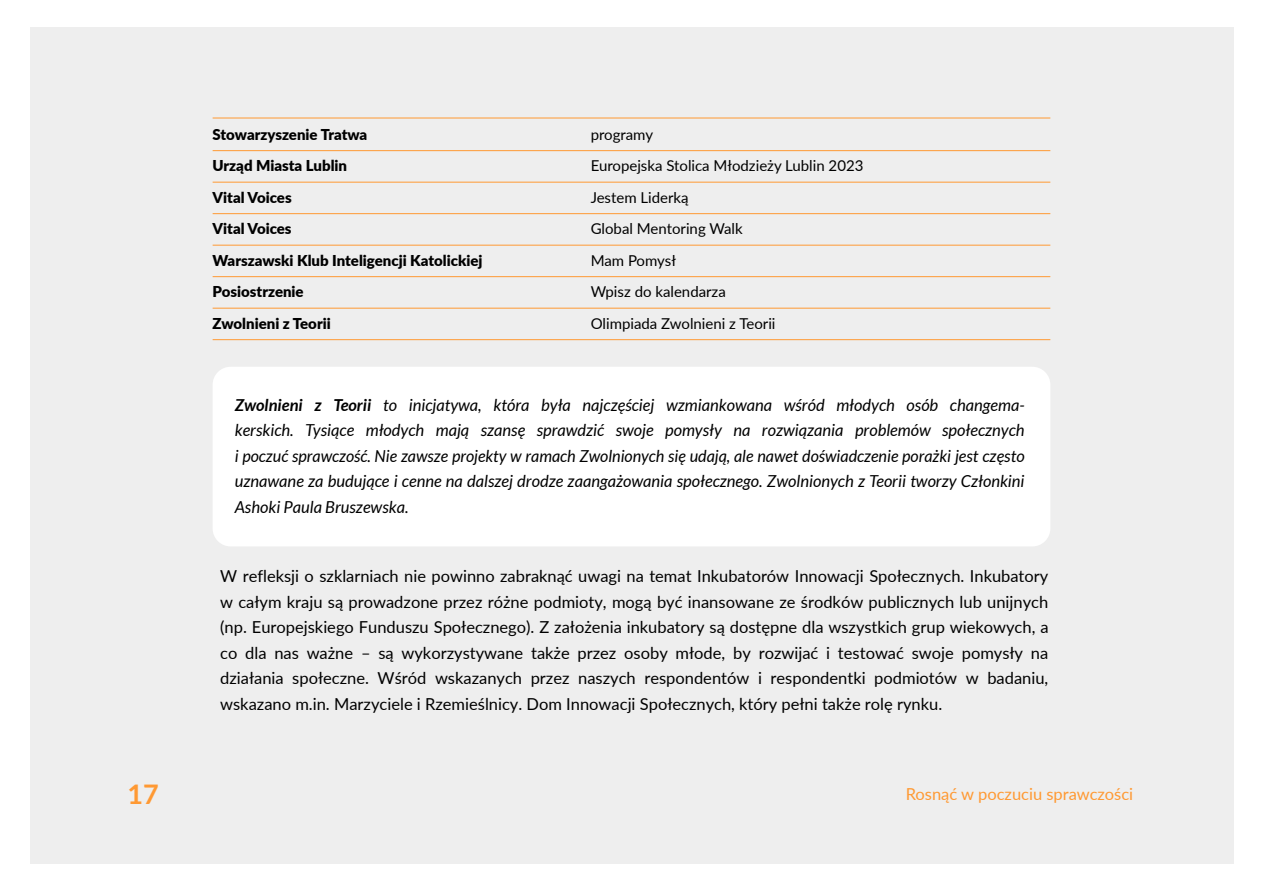
<style>
.page{position:relative;width:1263px;height:893px;background:#fff}
.page>*{position:absolute;margin:0;border:0;box-sizing:border-box;transform-origin:0 0}
.t1{font:700 27px "Lato";color:#f93}
.t2{font:16.5px/25.5px "Lato";color:#000;text-align:justify}
.t3{font:italic 16.5px/25.5px "Lato";color:#000;text-align:justify}
.t4{font:16.5px "Lato";color:#f93}
.t5{font:15px "Lato";color:#000}
.t6{font:900 15px "Lato";color:#000}
.s1{font-weight:700}
</style>
<div class="page">
<div style="left:30px;top:27px;width:1203px;height:833px;background:#eee"></div>
<div style="left:213px;top:367px;width:837px;height:179px;background:#fff;border-radius:18px"></div>
<hr style="left:213px;top:118px;width:837px;height:1px;background:#f93">
<hr style="left:213px;top:150px;width:837px;height:1px;background:#f93">
<hr style="left:213px;top:182px;width:837px;height:1px;background:#f93">
<hr style="left:213px;top:213px;width:837px;height:1px;background:#f93">
<hr style="left:213px;top:245px;width:837px;height:1px;background:#f93">
<hr style="left:213px;top:276px;width:837px;height:1px;background:#f93">
<hr style="left:213px;top:308px;width:837px;height:1px;background:#f93">
<hr style="left:213px;top:339px;width:837px;height:1px;background:#f93">
<p class="t6" style="left:213px;top:123px;width:156px">Stowarzyszenie Tratwa</p>
<p class="t5" style="left:591px;top:123px;width:64px">programy</p>
<p class="t6" style="left:213px;top:154px;width:136px">Urząd Miasta Lublin</p>
<p class="t5" style="left:591px;top:155px;width:274px">Europejska Stolica Młodzieży Lublin 2023</p>
<p class="t6" style="left:213px;top:186px;width:81px">Vital Voices</p>
<p class="t5" style="left:591px;top:186px;width:100px">Jestem Liderką</p>
<p class="t6" style="left:213px;top:217px;width:81px">Vital Voices</p>
<p class="t5" style="left:591px;top:218px;width:154px">Global Mentoring Walk</p>
<p class="t6" style="left:213px;top:249px;width:271px">Warszawski Klub Inteligencji Katolickiej</p>
<p class="t5" style="left:591px;top:249px;width:87px">Mam Pomysł</p>
<p class="t6" style="left:213px;top:280px;width:93px">Posiostrzenie</p>
<p class="t5" style="left:591px;top:281px;width:137px">Wpisz do kalendarza</p>
<p class="t6" style="left:213px;top:312px;width:120px">Zwolnieni z Teorii</p>
<p class="t5" style="left:591px;top:312px;width:186px">Olimpiada Zwolnieni z Teorii</p>
<p class="t3" style="left:235px;top:393px;width:791px"><span class="s1">Zwolnieni z Teorii</span> to inicjatywa, która była najczęściej wzmiankowana wśród młodych osób changema&shy;kerskich. Tysiące młodych mają szansę sprawdzić swoje pomysły na rozwiązania problemów społecznych i poczuć sprawczość. Nie zawsze projekty w ramach Zwolnionych się udają, ale nawet doświadczenie porażki jest często uznawane za budujące i cenne na dalszej drodze zaangażowania społecznego. Zwolnionych z Teorii tworzy Członkini Ashoki Paula Bruszewska.</p>
<p class="t2" style="left:220px;top:563px;width:830px">W refleksji o szklarniach nie powinno zabraknąć uwagi na temat Inkubatorów Innowacji Społecznych. Inkubatory w całym kraju są prowadzone przez różne podmioty, mogą być inansowane ze środków publicznych lub unijnych (np. Europejskiego Funduszu Społecznego). Z założenia inkubatory są dostępne dla wszystkich grup wiekowych, a co dla nas ważne – są wykorzystywane także przez osoby młode, by rozwijać i testować swoje pomysły na działania społeczne. Wśród wskazanych przez naszych respondentów i respondentki podmiotów w badaniu, wskazano m.in. Marzyciele i Rzemieślnicy. Dom Innowacji Społecznych, który pełni także rolę rynku.</p>
<h1 class="t1" style="left:128px;top:774px;width:33px">17</h1>
<p class="t4" style="left:906px;top:782px;width:229px">Rosnąć w poczuciu sprawczości</p>
</div>
